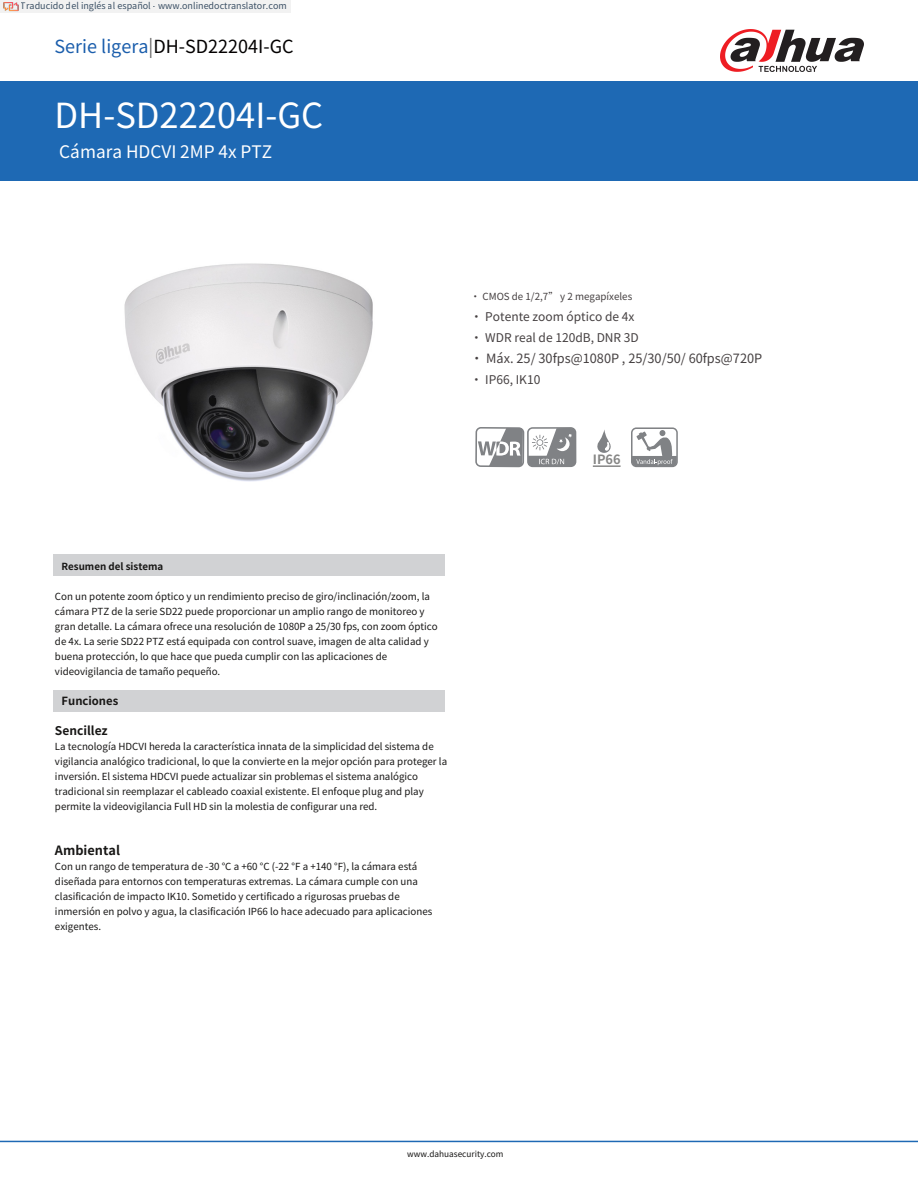
<style>
.page{position:relative;width:918px;height:1188px;background:#fff}
.page>*{position:absolute;margin:0;border:0;box-sizing:border-box;transform-origin:0 0}
.t1{font:34.5px "Noto Sans CJ Ksc";color:#fff}
.t2{font:18px "Noto Sans CJ Ksc";color:#030000}
.t3{font:17.25px "Noto Sans CJ Ksc";color:#fff}
.t4{font:12.75px "Noto Sans CJ Ksc";color:#454041}
.t5{font:700 12.75px "Noto Sans CJ Ksc";color:#171615}
.t6{font:700 12.75px "Noto Sans CJ Ksc";color:#868685}
.t7{font:12px/21px "Noto Sans CJ Ksc";color:#454041}
.t8{font:700 12px "Noto Sans CJ Ksc";color:#171615}
.t9{font:700 11.25px "Noto Sans CJ Ksc";color:#171615}
.t10{font:9.75px/15px "Noto Sans CJ Ksc";color:#171615}
.t11{font:9.75px "Noto Sans CJ Ksc";color:#454041}
.t12{font:700 9.75px "Noto Sans CJ Ksc";color:#171615}
.t13{font:9px "Noto Sans CJ Ksc";color:rgb(15 43 70/.8)}
.t14{font:8.25px "Noto Sans CJ Ksc";color:#171615}
.s1{color:#1b5eac}
.s2{color:#616060}
</style>
<div class="page">
<div style="left:0;top:81px;width:918px;height:100px;background:#1e69b4"></div>
<div style="left:53px;top:555px;width:392px;height:21px;background:#d1d2d4"></div>
<div style="left:53px;top:690px;width:392px;height:22px;background:#d1d2d4"></div>
<hr style="left:0;top:1141px;width:918px;height:1px;background:#1e69b4">
<svg style="left:720px;top:29px;width:144px;height:43px"></svg>
<img style="left:124px;top:263px;width:249px;height:219px">
<svg style="left:631px;top:427px;width:47px;height:40px"></svg>
<svg style="left:597px;top:430px;width:14px;height:23px"></svg>
<svg style="left:475px;top:427px;width:101px;height:40px"></svg>
<hr style="left:593px;top:465px;width:28px;height:2px;background:#868685">
<div style="left:0;top:0;width:291px;height:14px;background:#f2f2f2"></div>
<img style="left:4px;top:2px;width:15px;height:12px">
<p class="t13" style="left:21px;top:-1px;width:268px">Traducido del inglés al español - www.onlinedoctranslator.com</p>
<h2 class="t2" style="left:55px;top:32px;width:241px"><span class="s1">Serie ligera</span><span class="s2">|</span>DH-SD22204I-GC</h2>
<h1 class="t1" style="left:55px;top:88px;width:270px">DH-SD22204I-GC</h1>
<h3 class="t3" style="left:59px;top:138px;width:214px">Cámara HDCVI 2MP 4x PTZ</h3>
<p class="t11" style="left:471px;top:289px;width:163px">· CMOS de 1/2,7” y 2 megapíxeles</p>
<p class="t7" style="left:471px;top:305px;width:170px">· Potente zoom óptico de 4x · WDR real de 120dB, DNR 3D</p>
<h3 class="t4" style="left:471px;top:348px;width:293px">· Máx. 25/ 30fps@1080P , 25/30/50/ 60fps@720P</h3>
<p class="t7" style="left:471px;top:368px;width:71px">· IP66, IK10</p>
<h3 class="t6" style="left:593px;top:449px;width:29px">IP66</h3>
<p class="t12" style="left:62px;top:559px;width:103px">Resumen del sistema</p>
<p class="t10" style="left:55px;top:589px;width:384px">Con un potente zoom óptico y un rendimiento preciso de giro/inclinación/zoom, la cámara PTZ de la serie SD22 puede proporcionar un amplio rango de monitoreo y gran detalle. La cámara ofrece una resolución de 1080P a 25/30 fps, con zoom óptico de 4x. La serie SD22 PTZ está equipada con control suave, imagen de alta calidad y buena protección, lo que hace que pueda cumplir con las aplicaciones de videovigilancia de tamaño pequeño.</p>
<p class="t9" style="left:62px;top:692px;width:58px">Funciones</p>
<p class="t8" style="left:55px;top:721px;width:54px">Sencillez</p>
<p class="t10" style="left:55px;top:739px;width:394px">La tecnología HDCVI hereda la característica innata de la simplicidad del sistema de vigilancia analógico tradicional, lo que la convierte en la mejor opción para proteger la inversión. El sistema HDCVI puede actualizar sin problemas el sistema analógico tradicional sin reemplazar el cableado coaxial existente. El enfoque plug and play permite la videovigilancia Full HD sin la molestia de configurar una red.</p>
<h3 class="t5" style="left:55px;top:841px;width:67px">Ambiental</h3>
<p class="t10" style="left:55px;top:859px;width:379px">Con un rango de temperatura de -30 °C a +60 °C (-22 °F a +140 °F), la cámara está diseñada para entornos con temperaturas extremas. La cámara cumple con una clasificación de impacto IK10. Sometido y certificado a rigurosas pruebas de inmersión en polvo y agua, la clasificación IP66 lo hace adecuado para aplicaciones exigentes.</p>
<p class="t14" style="left:407px;top:1148px;width:98px">www.dahuasecurity.com</p>
</div>
